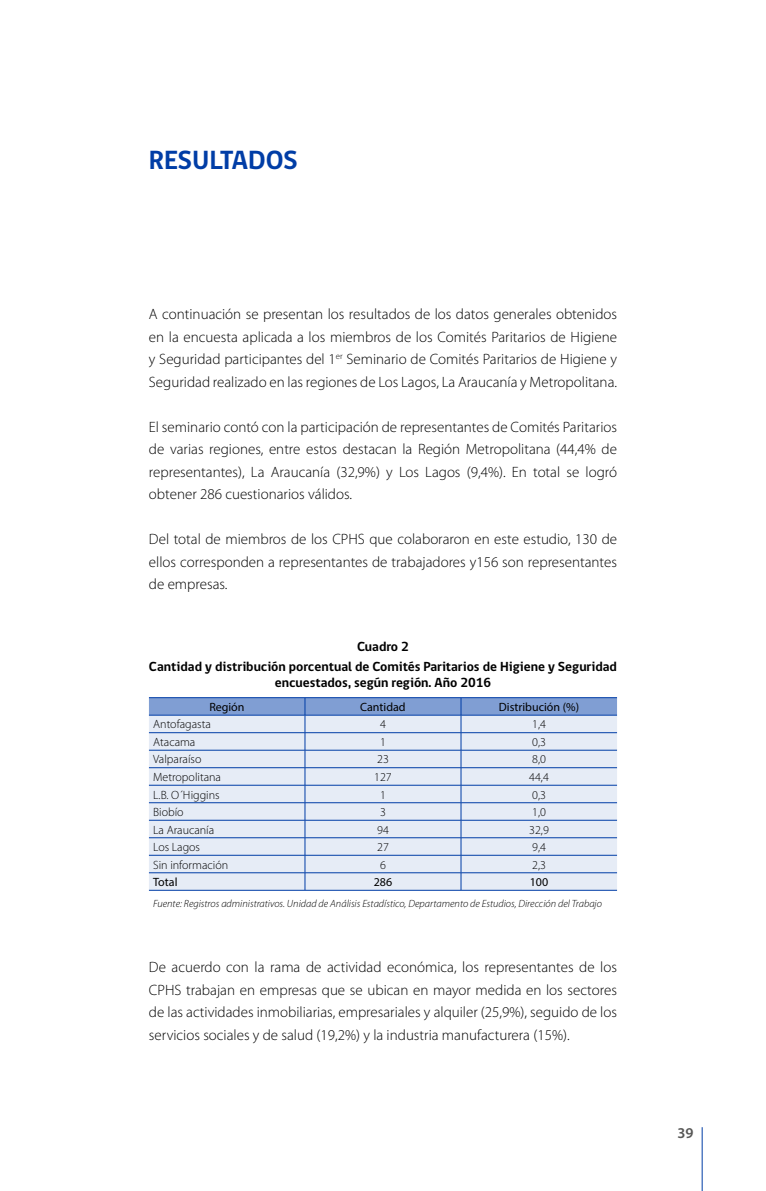
<style>
.page{position:relative;width:766px;height:1191px;background:#fff}
.page>*{position:absolute;margin:0;border:0;box-sizing:border-box;transform-origin:0 0}
.t1{font:700 27px "gob CL";color:#003da6}
.t2{font:300 15px/22.5px "Myriad Pro";color:#000;text-align:justify}
.t3{font:600 15px "Myriad Pro";color:#575756}
.t4{font:700 13.5px/20.4px "gob CL";color:#000;text-align:center}
.t5{font:300 12px "Myriad Pro";color:#000}
.t6{font:12px "Myriad Pro";color:#000}
.t7{font:italic 300 10.5px "Myriad Pro";color:#000}
</style>
<div class="page">
<hr style="left:701px;top:1127px;width:1px;height:64px;background:#003da6">
<svg style="left:149px;top:698px;width:468px;height:192px;background:#d7e0f1"></svg>
<hr style="left:149px;top:697px;width:156px;height:1px;background:#003da6">
<hr style="left:305px;top:697px;width:156px;height:1px;background:#003da6">
<hr style="left:461px;top:697px;width:156px;height:1px;background:#003da6">
<hr style="left:149px;top:715px;width:156px;height:1px;background:#003da6">
<hr style="left:305px;top:715px;width:156px;height:1px;background:#003da6">
<hr style="left:461px;top:715px;width:156px;height:1px;background:#003da6">
<hr style="left:149px;top:732px;width:156px;height:1px;background:#003da6">
<hr style="left:305px;top:732px;width:156px;height:1px;background:#003da6">
<hr style="left:461px;top:732px;width:156px;height:1px;background:#003da6">
<hr style="left:149px;top:750px;width:156px;height:1px;background:#003da6">
<hr style="left:305px;top:750px;width:156px;height:1px;background:#003da6">
<hr style="left:461px;top:750px;width:156px;height:1px;background:#003da6">
<hr style="left:149px;top:767px;width:156px;height:1px;background:#003da6">
<hr style="left:305px;top:767px;width:156px;height:1px;background:#003da6">
<hr style="left:461px;top:767px;width:156px;height:1px;background:#003da6">
<hr style="left:149px;top:785px;width:156px;height:1px;background:#003da6">
<hr style="left:305px;top:785px;width:156px;height:1px;background:#003da6">
<hr style="left:461px;top:785px;width:156px;height:1px;background:#003da6">
<hr style="left:149px;top:802px;width:156px;height:1px;background:#003da6">
<hr style="left:305px;top:802px;width:156px;height:1px;background:#003da6">
<hr style="left:461px;top:802px;width:156px;height:1px;background:#003da6">
<hr style="left:149px;top:820px;width:156px;height:1px;background:#003da6">
<hr style="left:305px;top:820px;width:156px;height:1px;background:#003da6">
<hr style="left:461px;top:820px;width:156px;height:1px;background:#003da6">
<hr style="left:149px;top:837px;width:156px;height:1px;background:#003da6">
<hr style="left:305px;top:837px;width:156px;height:1px;background:#003da6">
<hr style="left:461px;top:837px;width:156px;height:1px;background:#003da6">
<hr style="left:149px;top:855px;width:156px;height:1px;background:#003da6">
<hr style="left:305px;top:855px;width:156px;height:1px;background:#003da6">
<hr style="left:461px;top:855px;width:156px;height:1px;background:#003da6">
<hr style="left:149px;top:872px;width:156px;height:1px;background:#003da6">
<hr style="left:305px;top:872px;width:156px;height:1px;background:#003da6">
<hr style="left:461px;top:872px;width:156px;height:1px;background:#003da6">
<hr style="left:149px;top:890px;width:156px;height:1px;background:#003da6">
<hr style="left:305px;top:890px;width:156px;height:1px;background:#003da6">
<hr style="left:461px;top:890px;width:156px;height:1px;background:#003da6">
<h1 class="t1" style="left:149px;top:142px;width:150px">RESULTADOS</h1>
<p class="t2" style="left:149px;top:303px;width:469px">A continuación se presentan los resultados de los datos generales obtenidos en la encuesta aplicada a los miembros de los Comités Paritarios de Higiene y Seguridad participantes del 1<sup>er</sup> Seminario de Comités Paritarios de Higiene y Seguridad realizado en las regiones de Los Lagos, La Araucanía y Metropolitana.</p>
<p class="t2" style="left:149px;top:415px;width:469px">El seminario contó con la participación de representantes de Comités Paritarios de varias regiones, entre estos destacan la Región Metropolitana (44,4% de representantes), La Araucanía (32,9%) y Los Lagos (9,4%). En total se logró obtener 286 cuestionarios válidos.</p>
<p class="t2" style="left:149px;top:528px;width:469px">Del total de miembros de los CPHS que colaboraron en este estudio, 130 de ellos corresponden a representantes de trabajadores y156 son representantes de empresas.</p>
<p class="t4" style="left:149px;top:636px;width:469px">Cuadro 2<br>Cantidad y distribución porcentual de Comités Paritarios de Higiene y Seguridad</p>
<p class="t4" style="left:275px;top:673px;width:218px">encuestados, según región. Año 2016</p>
<p class="t6" style="left:209px;top:699px;width:37px">Región</p>
<p class="t6" style="left:360px;top:699px;width:47px">Cantidad</p>
<p class="t6" style="left:499px;top:699px;width:82px">Distribución (%)</p>
<p class="t5" style="left:153px;top:717px;width:59px">Antofagasta</p>
<p class="t5" style="left:380px;top:717px;width:7px">4</p>
<p class="t5" style="left:532px;top:717px;width:15px">1,4</p>
<p class="t5" style="left:153px;top:734px;width:44px">Atacama</p>
<p class="t5" style="left:380px;top:734px;width:7px">1</p>
<p class="t5" style="left:532px;top:734px;width:15px">0,3</p>
<p class="t5" style="left:153px;top:752px;width:50px">Valparaíso</p>
<p class="t5" style="left:377px;top:752px;width:13px">23</p>
<p class="t5" style="left:532px;top:752px;width:15px">8,0</p>
<p class="t5" style="left:153px;top:769px;width:69px">Metropolitana</p>
<p class="t5" style="left:374px;top:769px;width:19px">127</p>
<p class="t5" style="left:529px;top:769px;width:21px">44,4</p>
<p class="t5" style="left:153px;top:787px;width:68px">L.B. O´Higgins</p>
<p class="t5" style="left:380px;top:787px;width:7px">1</p>
<p class="t5" style="left:532px;top:787px;width:15px">0,3</p>
<p class="t5" style="left:153px;top:804px;width:32px">Biobío</p>
<p class="t5" style="left:380px;top:804px;width:7px">3</p>
<p class="t5" style="left:532px;top:804px;width:15px">1,0</p>
<p class="t5" style="left:153px;top:822px;width:63px">La Araucanía</p>
<p class="t5" style="left:377px;top:822px;width:13px">94</p>
<p class="t5" style="left:529px;top:822px;width:21px">32,9</p>
<p class="t5" style="left:153px;top:840px;width:48px">Los Lagos</p>
<p class="t5" style="left:377px;top:840px;width:13px">27</p>
<p class="t5" style="left:532px;top:840px;width:15px">9,4</p>
<p class="t5" style="left:153px;top:857px;width:76px">Sin información</p>
<p class="t5" style="left:380px;top:857px;width:7px">6</p>
<p class="t5" style="left:532px;top:857px;width:15px">2,3</p>
<p class="t6" style="left:153px;top:874px;width:26px">Total</p>
<p class="t6" style="left:373px;top:874px;width:20px">286</p>
<p class="t6" style="left:529px;top:874px;width:20px">100</p>
<p class="t7" style="left:153px;top:897px;width:450px">Fuente: Registros administrativos. Unidad de Análisis Estadístico, Departamento de Estudios, Dirección del Trabajo</p>
<p class="t2" style="left:149px;top:956px;width:469px">De acuerdo con la rama de actividad económica, los representantes de los CPHS trabajan en empresas que se ubican en mayor medida en los sectores de las actividades inmobiliarias, empresariales y alquiler (25,9%), seguido de los servicios sociales y de salud (19,2%) y la industria manufacturera (15%).</p>
<p class="t3" style="left:677px;top:1123px;width:18px">39</p>
</div>
